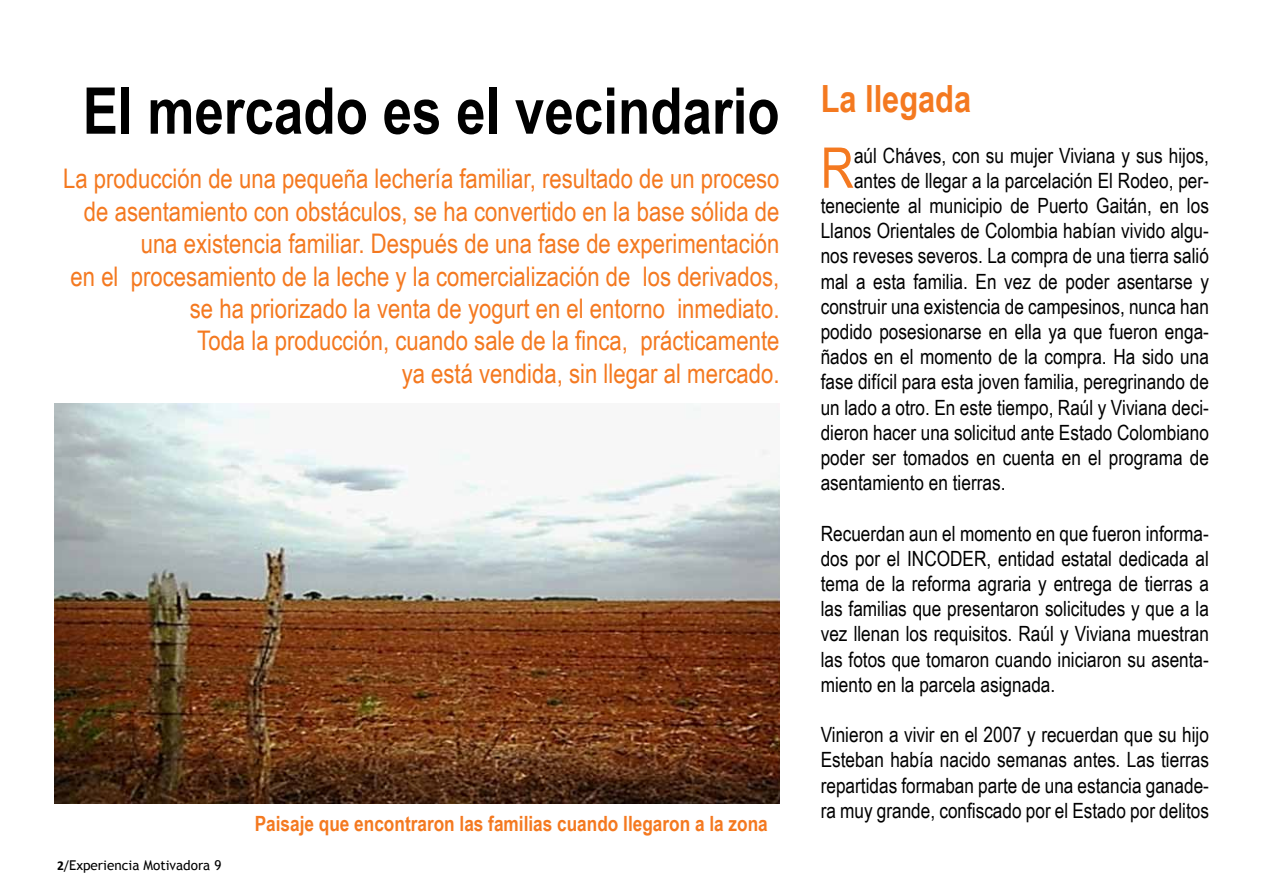
<style>
.page{position:relative;width:1263px;height:893px;background:#fff}
.page>*{position:absolute;margin:0;border:0;box-sizing:border-box;transform-origin:0 0}
.t1{font:700 64.5px "Arial Narrow";color:#000}
.t2{font:56.25px "Arial Narrow";color:#f47920}
.t3{font:700 37.5px "Arial Narrow";color:#f47920}
.t4{font:27px/32.4px "Arial Narrow";color:#f47920;text-align:right}
.t5{font:21px/25.2px "Arial Narrow";color:#000;text-align:justify}
.t6{font:700 21px "Arial Narrow";color:#f47920}
.t7{font:13.5px "Trebuchet MS";color:#000}
.s1{font-family:"Calibri";font-weight:700}
.s2{font-family:"Calibri"}
</style>
<div class="page">
<img style="left:54px;top:404px;width:726px;height:400px">
<h1 class="t1" style="left:83px;top:62px;width:698px">El mercado es el vecindario</h1>
<p class="t4" style="left:63px;top:162px;width:718px">La producción de una pequeña lechería familiar, resultado de un proceso de asentamiento con obstáculos, se ha convertido en la base sólida de una existencia familiar. Después de una fase de experimentación<br>en el procesamiento de la leche y la comercialización de los derivados, se ha priorizado la venta de yogurt en el entorno inmediato.<br>Toda la producción, cuando sale de la finca, prácticamente<br>ya está vendida, sin llegar al mercado.</p>
<p class="t7" style="left:57px;top:857px;width:166px"><span class="s1">2</span><span class="s2">/</span>Experiencia Motivadora 9</p>
<p class="t6" style="left:255px;top:807px;width:515px">Paisaje que encontraron las familias cuando llegaron a la zona</p>
<h3 class="t3" style="left:821px;top:71px;width:152px">La llegada</h3>
<h2 class="t2" style="left:821px;top:127px;width:35px">R</h2>
<p class="t5" style="left:854px;top:142px;width:356px">aúl Cháves, con su mujer Viviana y sus hijos,</p>
<p class="t5" style="left:854px;top:167px;width:356px">antes de llegar a la parcelación El Rodeo, per-</p>
<p class="t5" style="left:821px;top:192px;width:390px">teneciente al municipio de Puerto Gaitán, en los</p>
<p class="t5" style="left:821px;top:217px;width:390px">Llanos Orientales de Colombia habían vivido algu-</p>
<p class="t5" style="left:821px;top:243px;width:390px">nos reveses severos. La compra de una tierra salió</p>
<p class="t5" style="left:821px;top:268px;width:390px">mal a esta familia. En vez de poder asentarse y</p>
<p class="t5" style="left:821px;top:293px;width:390px">construir una existencia de campesinos, nunca han</p>
<p class="t5" style="left:821px;top:318px;width:390px">podido posesionarse en ella ya que fueron enga-</p>
<p class="t5" style="left:821px;top:343px;width:390px">ñados en el momento de la compra. Ha sido una</p>
<p class="t5" style="left:821px;top:369px;width:390px">fase difícil para esta joven familia, peregrinando de</p>
<p class="t5" style="left:821px;top:394px;width:390px">un lado a otro. En este tiempo, Raúl y Viviana deci-</p>
<p class="t5" style="left:821px;top:419px;width:390px">dieron hacer una solicitud ante Estado Colombiano</p>
<p class="t5" style="left:821px;top:444px;width:390px">poder ser tomados en cuenta en el programa de</p>
<p class="t5" style="left:821px;top:469px;width:186px">asentamiento en tierras.</p>
<p class="t5" style="left:821px;top:520px;width:390px">Recuerdan aun el momento en que fueron informa&shy;dos por el INCODER, entidad estatal dedicada al tema de la reforma agraria y entrega de tierras a las familias que presentaron solicitudes y que a la vez llenan los requisitos. Raúl y Viviana muestran las fotos que tomaron cuando iniciaron su asenta&shy;miento en la parcela asignada.</p>
<p class="t5" style="left:821px;top:721px;width:390px">Vinieron a vivir en el 2007 y recuerdan que su hijo Esteban había nacido semanas antes. Las tierras repartidas formaban parte de una estancia ganade&shy;ra muy grande, confiscado por el Estado por delitos</p>
</div>
